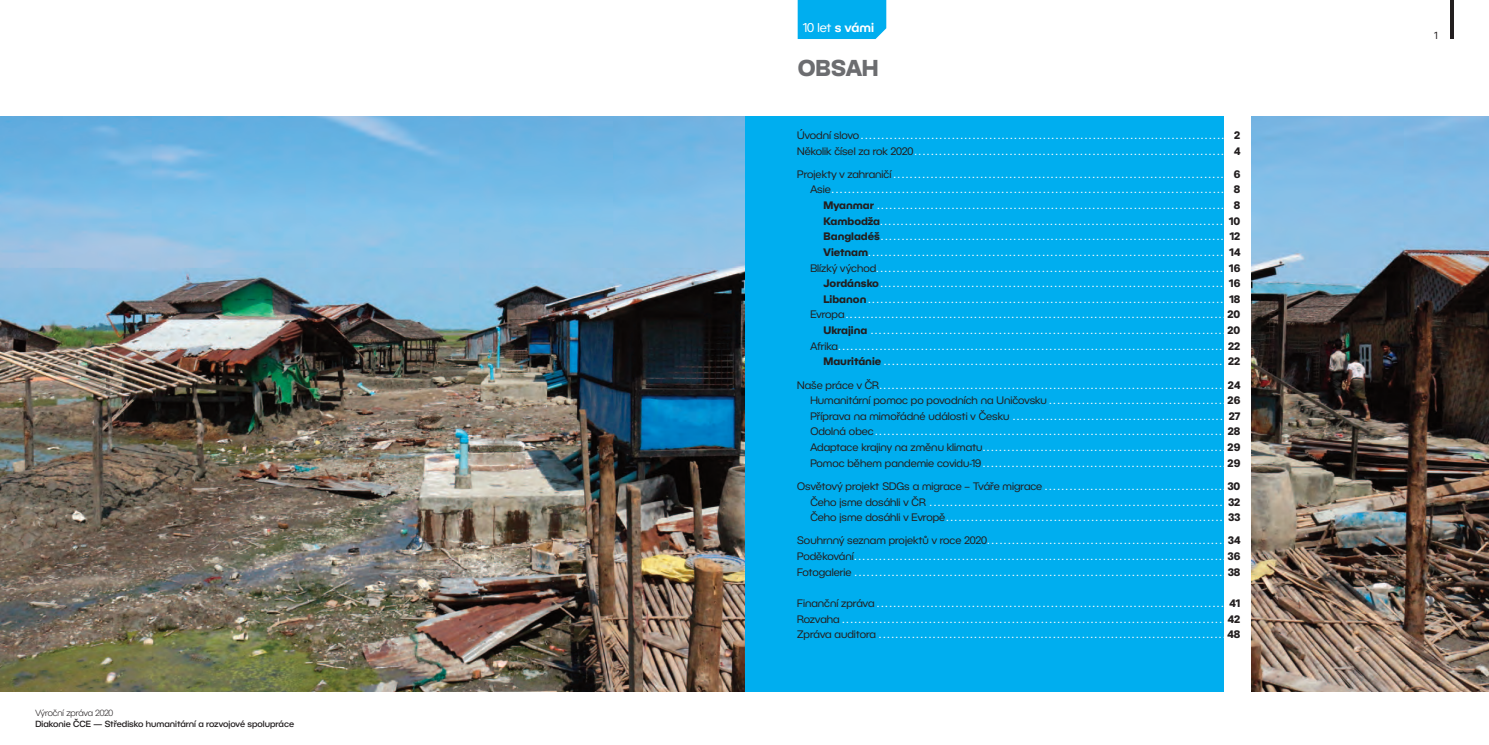
<style>
.page{position:relative;width:1489px;height:745px;background:#fff}
.page>*{position:absolute;margin:0;border:0;box-sizing:border-box;transform-origin:0 0}
.t1{font:700 22.5px "BC Novatica CYR";color:#6c6d70}
.t2{font:12.5px "BC Novatica CYR";color:#fff}
.t3{font:10.62px "BC Novatica CYR";color:#fff}
.t4{font:10px "BC Novatica CYR";color:#231f20}
.t5{font:500 8.75px "BC Novatica CYR";color:#231f20}
.t6{font:300 8.75px "BC Novatica CYR";color:#231f20}
.s1{font-weight:600}
.s2{color:#231f20}
.s3{font-weight:700;color:#231f20}
</style>
<div class="page">
<img style="left:1251px;top:116px;width:237px;height:575px">
<div style="left:744px;top:116px;width:480px;height:575px;background:#00aeef"></div>
<div style="left:797px;top:0;width:89px;height:39px;background:#00aeef"></div>
<svg style="left:1450px;top:0;width:3px;height:39px"></svg>
<img style="left:0;top:116px;width:744px;height:575px">
<p class="t6" style="left:35px;top:707px;width:79px">Výroční zpráva 2020</p>
<p class="t5" style="left:35px;top:718px;width:260px">Diakonie ČCE — Středisko humanitární a rozvojové spolupráce</p>
<p class="t2" style="left:802px;top:23px;width:73px">10 let <span class="s1">s vámi</span></p>
<p class="t1" style="left:797px;top:59px;width:82px">OBSAH</p>
<p class="t3" style="left:797px;top:131px;width:444px"><span class="s2">Úvodní slovo</span>..........................................................................................<span class="s3">2</span></p>
<p class="t3" style="left:797px;top:147px;width:444px"><span class="s2">Několik čísel za rok 2020</span>.............................................................................<span class="s3">4</span></p>
<p class="t3" style="left:797px;top:170px;width:444px"><span class="s2">Projekty v zahraničí</span>..................................................................................<span class="s3">6</span></p>
<p class="t3" style="left:810px;top:185px;width:431px"><span class="s2">Asie</span>...............................................................................................8<span class="s3">8</span></p>
<p class="t3" style="left:823px;top:201px;width:418px"><span class="s3">Myanmar</span> ......................................................................................<span class="s3">8</span></p>
<p class="t3" style="left:823px;top:217px;width:418px"><span class="s3">Kambodža</span>....................................................................................<span class="s3">10</span></p>
<p class="t3" style="left:823px;top:232px;width:418px"><span class="s3">Bangladéš</span>....................................................................................<span class="s3">12</span></p>
<p class="t3" style="left:823px;top:248px;width:418px"><span class="s3">Vietnam</span>.......................................................................................<span class="s3">14</span></p>
<p class="t3" style="left:810px;top:264px;width:431px"><span class="s2">Blízký východ</span>.....................................................................................<span class="s3">16</span></p>
<p class="t3" style="left:823px;top:279px;width:418px"><span class="s3">Jordánsko</span>....................................................................................<span class="s3">16</span></p>
<p class="t3" style="left:823px;top:295px;width:418px"><span class="s3">Libanon</span>.......................................................................................<span class="s3">18</span></p>
<p class="t3" style="left:810px;top:310px;width:431px"><span class="s2">Evropa</span>............................................................................................<span class="s3">20</span></p>
<p class="t3" style="left:823px;top:326px;width:418px"><span class="s3">Ukrajina</span> ......................................................................................<span class="s3">20</span></p>
<p class="t3" style="left:810px;top:342px;width:431px"><span class="s2">Afrika</span>..............................................................................................<span class="s3">22</span></p>
<p class="t3" style="left:823px;top:357px;width:418px"><span class="s3">Mauritánie</span>...................................................................................<span class="s3">22</span></p>
<p class="t3" style="left:797px;top:380px;width:444px"><span class="s2">Naše práce v ČR</span>....................................................................................<span class="s3">24</span></p>
<p class="t3" style="left:810px;top:396px;width:431px"><span class="s2">Humanitární pomoc po povodních na Uničovsku</span>...........................................<span class="s3">26</span></p>
<p class="t3" style="left:810px;top:412px;width:431px"><span class="s2">Příprava na mimořádné události v Česku</span> ....................................................<span class="s3">27</span></p>
<p class="t3" style="left:810px;top:427px;width:431px"><span class="s2">Odolná obec</span>.....................................................................................<span class="s3">28</span></p>
<p class="t3" style="left:810px;top:443px;width:431px"><span class="s2">Adaptace krajiny na změnu klimatu</span>...........................................................<span class="s3">29</span></p>
<p class="t3" style="left:810px;top:459px;width:431px"><span class="s2">Pomoc během pandemie covidu-19</span>...........................................................<span class="s3">29</span></p>
<p class="t3" style="left:797px;top:482px;width:444px"><span class="s2">Osvětový projekt SDGs a migrace – Tváře migrace</span>............................................<span class="s3">30</span></p>
<p class="t3" style="left:810px;top:497px;width:431px"><span class="s2">Čeho jsme dosáhli v ČR</span> ........................................................................<span class="s3">32</span></p>
<p class="t3" style="left:810px;top:513px;width:431px"><span class="s2">Čeho jsme dosáhli v Evropě</span>....................................................................<span class="s3">33</span></p>
<p class="t3" style="left:797px;top:536px;width:444px"><span class="s2">Souhrnný seznam projektů v roce 2020</span>..........................................................<span class="s3">34</span></p>
<p class="t3" style="left:797px;top:552px;width:444px"><span class="s2">Poděkování</span>..........................................................................................<span class="s3">36</span></p>
<p class="t3" style="left:797px;top:567px;width:444px"><span class="s2">Fotogalerie</span>..........................................................................................<span class="s3">38</span></p>
<p class="t3" style="left:797px;top:599px;width:444px"><span class="s2">Finanční zpráva</span>.....................................................................................<span class="s3">41</span></p>
<p class="t3" style="left:797px;top:614px;width:444px"><span class="s2">Rozvaha</span>.............................................................................................<span class="s3">42</span></p>
<p class="t3" style="left:797px;top:630px;width:444px"><span class="s2">Zpráva auditora</span>....................................................................................<span class="s3">48</span></p>
<p class="t4" style="left:1433px;top:32px;width:5px">1</p>
</div>
